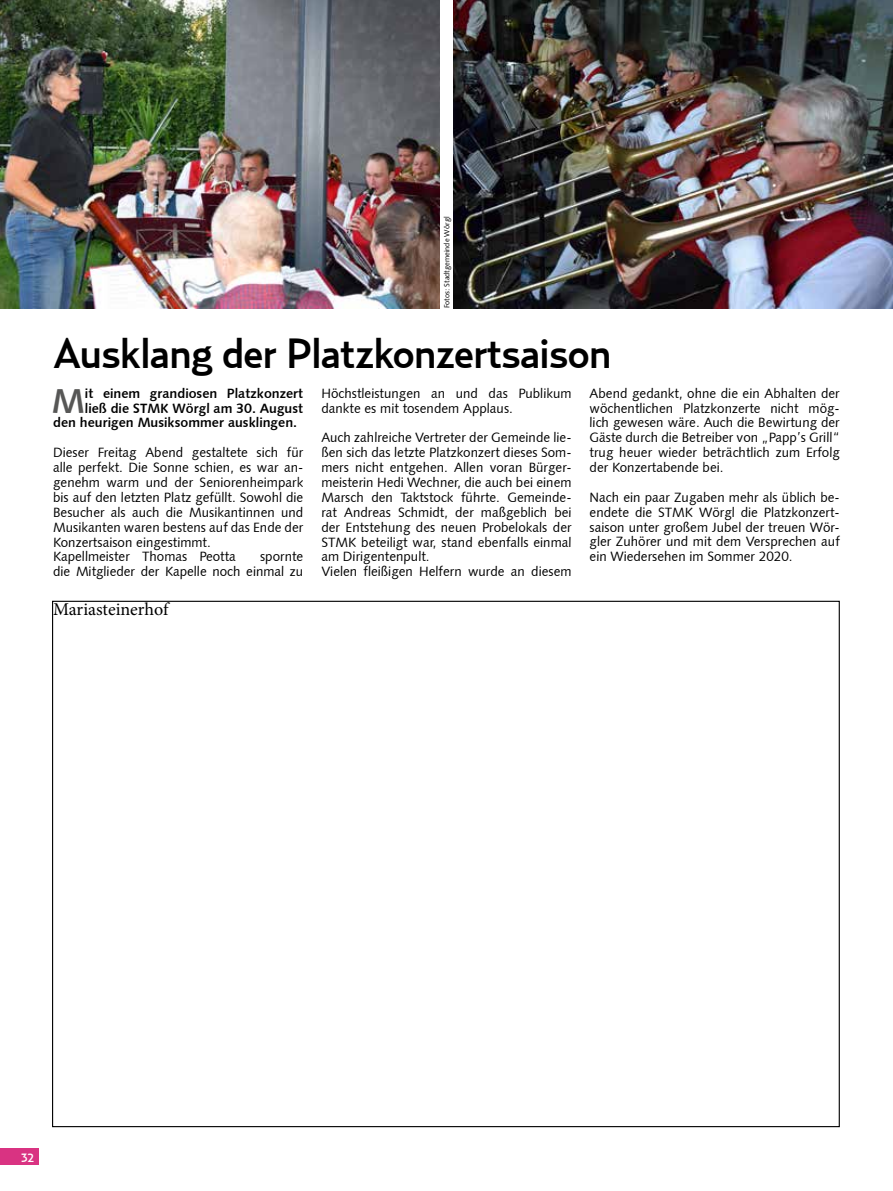
<style>
.page{position:relative;width:893px;height:1191px;background:#fff}
.page>*{position:absolute;margin:0;border:0;box-sizing:border-box;transform-origin:0 0}
.t1{font:500 42px "Relay";letter-spacing:-.03em;color:#000}
.t2{font:34.65px "Humanist 531 BT Bold A";color:#575756}
.t3{font:18px "Minion Pro";letter-spacing:-.005em;color:#000}
.t4{font:13.5px/14.9px "Humanist 531 BT Roman A";color:#000}
.t5{font:13.5px "Humanist 531 BT Bold A";color:#000}
.t6{font:500 12px "Relay";color:#fff}
.t7{font:7.5px "Humanist 531 BT Roman A";color:#000}
</style>
<div class="page">
<div style="left:0;top:1148px;width:38px;height:17px;background:#d93382"></div>
<img style="left:454px;top:0;width:439px;height:308px">
<img style="left:0;top:0;width:439px;height:308px">
<p class="t7" style="left:442px;top:308px;width:93px;rotate:-90deg">Fotos: Stadtgemeinde Wörgl</p>
<h1 class="t1" style="left:53px;top:328px;width:560px">Ausklang der Platzkonzertsaison</h1>
<h2 class="t2" style="left:52px;top:379px;width:35px">M</h2>
<p class="t5" style="left:85px;top:385px;width:220px">it einem grandiosen Platzkonzert</p>
<p class="t5" style="left:85px;top:399px;width:220px">ließ die STMK Wörgl am 30. August</p>
<p class="t5" style="left:53px;top:414px;width:246px">den heurigen Musiksommer ausklingen.</p>
<p class="t4" style="left:53px;top:445px;width:252px">Dieser Freitag Abend gestaltete sich für alle perfekt. Die Sonne schien, es war an&shy;genehm warm und der Seniorenheimpark bis auf den letzten Platz gefüllt. Sowohl die Besucher als auch die Musikantinnen und Musikanten waren bestens auf das Ende der Konzertsaison eingestimmt.<br>Kapellmeister Thomas Peotta</p>
<p class="t4" style="left:53px;top:549px;width:252px;text-align:right">spornte<br>die Mitglieder der Kapelle noch einmal zu</p>
<h3 class="t3" style="left:53px;top:597px;width:117px">Mariasteinerhof</h3>
<p class="t4" style="left:321px;top:385px;width:252px">Höchstleistungen an und das Publikum dankte es mit tosendem Applaus.</p>
<p class="t4" style="left:321px;top:430px;width:252px">Auch zahlreiche Vertreter der Gemeinde lie&shy;ßen sich das letzte Platzkonzert dieses Som&shy;mers nicht entgehen. Allen voran Bürger&shy;meisterin Hedi Wechner, die auch bei einem Marsch den Taktstock führte. Gemeinde&shy;rat Andreas Schmidt, der maßgeblich bei der Entstehung des neuen Probelokals der STMK beteiligt war, stand ebenfalls einmal am Dirigentenpult.<br>Vielen fleißigen Helfern wurde an diesem</p>
<p class="t4" style="left:590px;top:385px;width:252px;text-align:justify">Abend gedankt, ohne die ein Abhalten der wöchentlichen Platzkonzerte nicht mög&shy;lich gewesen wäre. Auch die Bewirtung der Gäste durch die Betreiber von „Papp’s Grill“ trug heuer wieder beträchtlich zum Erfolg der Konzertabende bei.</p>
<p class="t4" style="left:590px;top:489px;width:252px;text-align:justify">Nach ein paar Zugaben mehr als üblich be&shy;endete die STMK Wörgl die Platzkonzert&shy;saison unter großem Jubel der treuen Wör&shy;gler Zuhörer und mit dem Versprechen auf ein Wiedersehen im Sommer 2020.</p>
<p class="t6" style="left:21px;top:1150px;width:14px">32</p>
</div>
